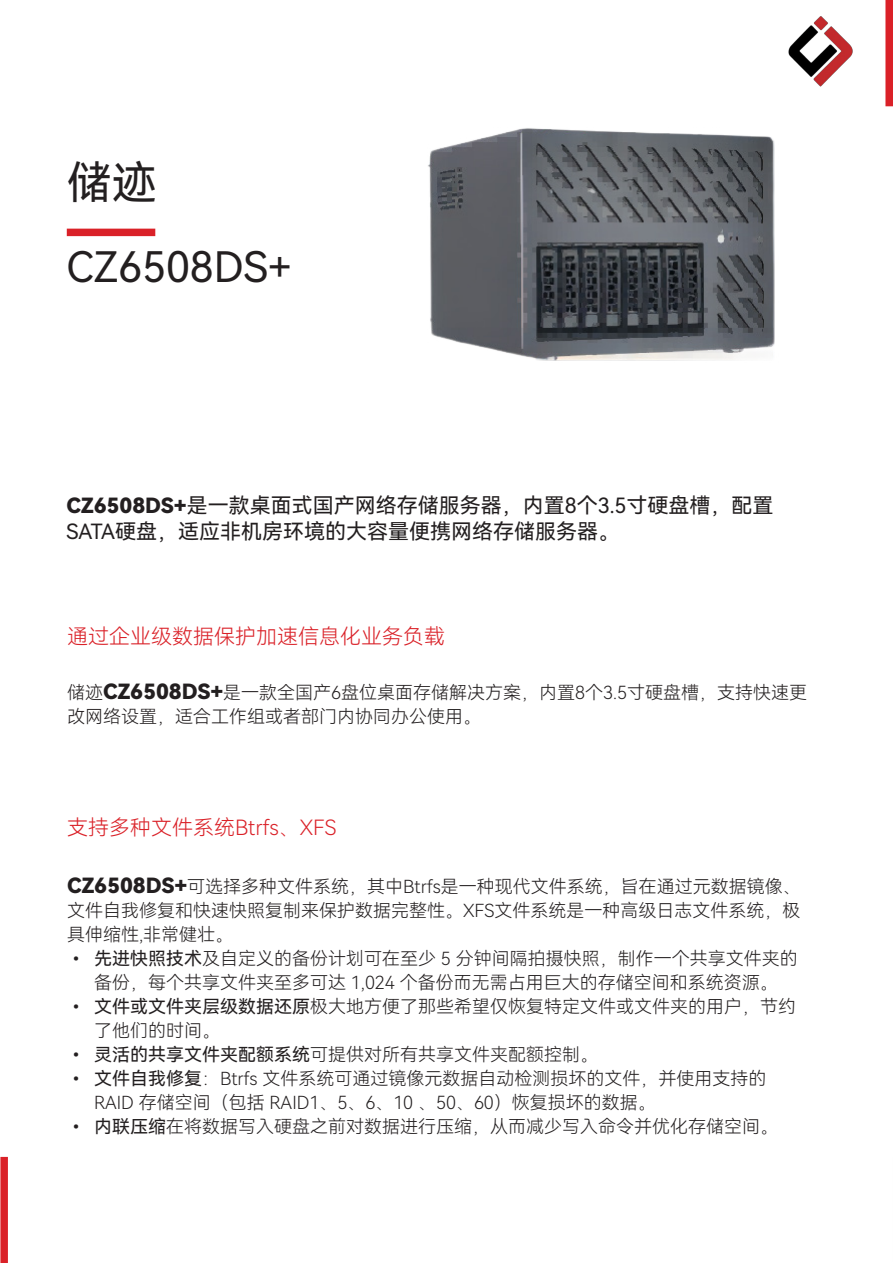
<style>
.page{position:relative;width:893px;height:1263px;background:#fff}
.page>*{position:absolute;margin:0;border:0;box-sizing:border-box;transform-origin:0 0}
.t1{font:45px "Harmony OS Sans SC";color:#231f20}
.t2{font:42px "Harmony OS Sans SC";color:#231f20}
.t3{font:21px/25.2px "Harmony OS Sans SC";color:#231f20}
.t4{font:21px "Harmony OS Sans SC Light";color:#da2128}
.t5{font:18px/24px "Harmony OS Sans SC Light";color:#231f20}
.s1{font-family:"Harmony OS Sans SC Black"}
.s2{font-family:"Harmony OS Sans SC Black";font-size:21px}
.s3{font-family:"Harmony OS Sans SC"}
</style>
<div class="page">
<div style="left:67px;top:229px;width:88px;height:7px;background:#da2128"></div>
<div style="left:0;top:1157px;width:8px;height:106px;background:#da2128"></div>
<div style="left:885px;top:0;width:8px;height:106px;background:#da2128"></div>
<hr style="left:892px;top:1156px;width:1px;height:106px;background:#da2128">
<img style="left:428px;top:128px;width:347px;height:233px">
<img style="left:788px;top:16px;width:65px;height:71px">
<p class="t1" style="left:67px;top:151px;width:91px">储迹</p>
<p class="t2" style="left:67px;top:238px;width:227px">CZ6508DS+</p>
<p class="t3" style="left:67px;top:492px;width:708px"><span class="s1">CZ6508DS+</span>是一款桌面式国产网络存储服务器，内置8个3.5寸硬盘槽，配置<br>SATA硬盘，适应非机房环境的大容量便携网络存储服务器。</p>
<p class="t4" style="left:67px;top:622px;width:379px">通过企业级数据保护加速信息化业务负载</p>
<p class="t5" style="left:67px;top:680px;width:741px">储迹<span class="s2">CZ6508DS+</span>是一款全国产6盘位桌面存储解决方案，内置8个3.5寸硬盘槽，支持快速更改网络设置，适合工作组或者部门内协同办公使用。</p>
<p class="t4" style="left:67px;top:813px;width:271px">支持多种文件系统Btrfs、XFS</p>
<p class="t5" style="left:67px;top:874px;width:735px;text-align:justify"><span class="s2">CZ6508DS+</span>可选择多种文件系统，其中Btrfs是一种现代文件系统，旨在通过元数据镜像、文件自我修复和快速快照复制来保护数据完整性。XFS文件系统是一种高级日志文件系统，极具伸缩性,非常健壮。</p>
<p class="t5" style="left:67px;top:946px;width:732px;text-align:center"><span class="s3">• 先进快照技术</span>及自定义的备份计划可在至少 5 分钟间隔拍摄快照，制作一个共享文件夹的备份，每个共享文件夹至多可达 1,024 个备份而无需占用巨大的存储空间和系统资源。</p>
<p class="t5" style="left:94px;top:994px;width:703px;text-indent:-27px"><span class="s3">• 文件或文件夹层级数据还原</span>极大地方便了那些希望仅恢复特定文件或文件夹的用户，节约了他们的时间。</p>
<p class="t5" style="left:67px;top:1042px;width:532px"><span class="s3">• 灵活的共享文件夹配额系统</span>可提供对所有共享文件夹配额控制。</p>
<p class="t5" style="left:94px;top:1066px;width:674px;text-indent:-27px"><span class="s3">• 文件自我修复</span>：Btrfs 文件系统可通过镜像元数据自动检测损坏的文件，并使用支持的<br>RAID 存储空间（包括 RAID1、5、6、10 、50、60）恢复损坏的数据。</p>
<p class="t5" style="left:67px;top:1114px;width:712px"><span class="s3">• 内联压缩</span>在将数据写入硬盘之前对数据进行压缩，从而减少写入命令并优化存储空间。</p>
</div>
